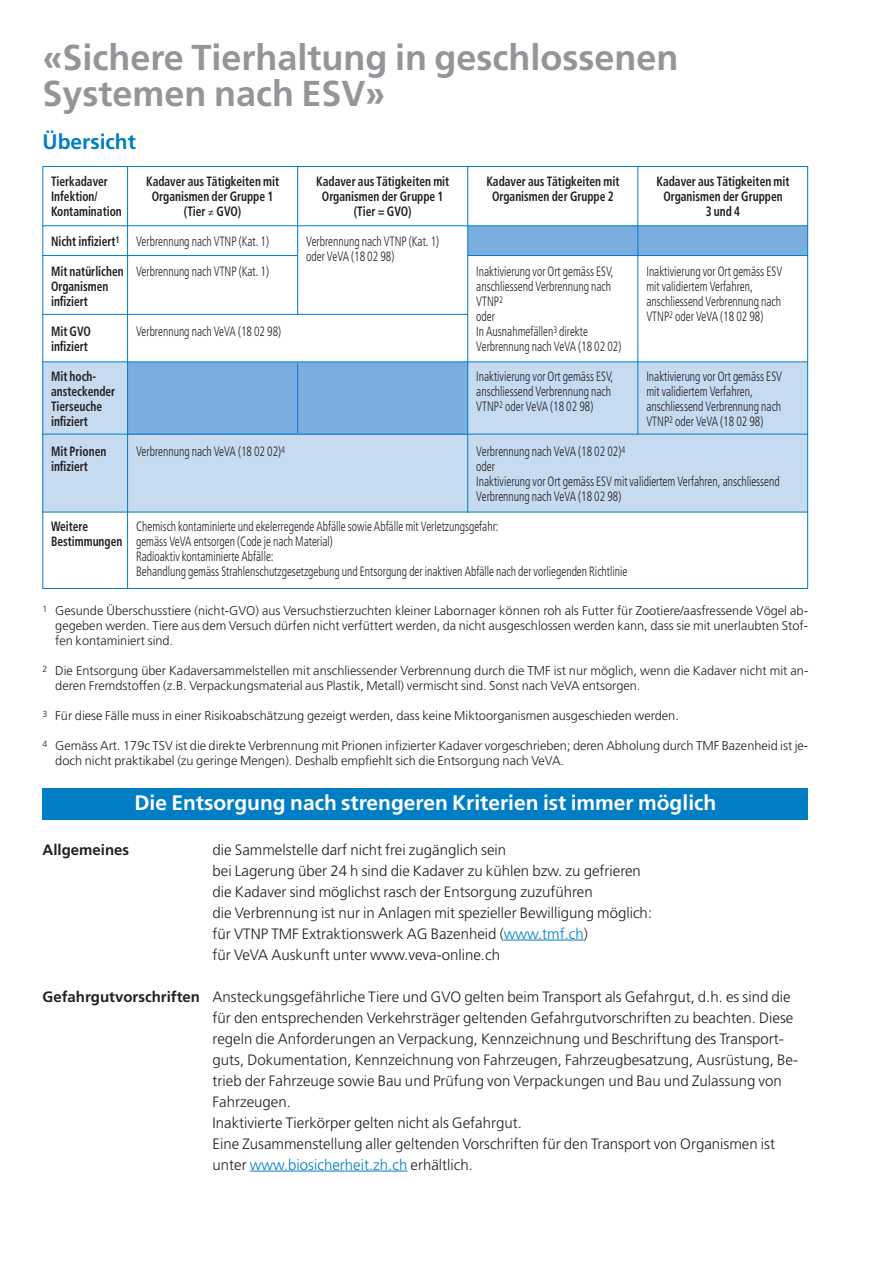
<style>
.page{position:relative;width:893px;height:1263px;background:#fff}
.page>*{position:absolute;margin:0;border:0;box-sizing:border-box;transform-origin:0 0}
.t1{font:700 36px/36px "Frutiger";color:#939598}
.t2{font:700 21px "Frutiger";color:#fff}
.t3{font:700 21px "Frutiger";color:#007ec5}
.t4{font:300 15px/21px "Frutiger";color:#231f20}
.t5{font:700 15px "Frutiger";color:#231f20}
.t6{font:300 condensed 13.5px/15px "Frutiger";color:#231f20;scale:.85 1}
.t7{font:700 condensed 13.5px "Frutiger";color:#231f20;scale:.85 1}
.t8{font:300 12.75px/15px "Frutiger";color:#231f20}
.s1{font-family:"Zapf Chancery";font-weight:500;font-style:italic;font-stretch:normal}
.s2{font-weight:700}
.s3{color:#007ec5}
</style>
<div class="page">
<div style="left:43px;top:363px;width:765px;height:149px;background:#c6daf0"></div>
<div style="left:128px;top:362px;width:340px;height:72px;background:#79aede"></div>
<div style="left:469px;top:226px;width:339px;height:30px;background:#79aede"></div>
<hr style="left:504px;top:940px;width:35px;height:1px;background:#007ec5">
<hr style="left:538px;top:940px;width:46px;height:1px;background:#007ec5">
<hr style="left:250px;top:1171px;width:35px;height:1px;background:#007ec5">
<hr style="left:284px;top:1171px;width:61px;height:1px;background:#007ec5">
<hr style="left:345px;top:1171px;width:62px;height:1px;background:#007ec5">
<div style="left:43px;top:788px;width:765px;height:32px;background:#007ec5"></div>
<hr style="left:43px;top:225px;width:765px;height:1px;background:#007ec5">
<hr style="left:43px;top:512px;width:765px;height:1px;background:#007ec5">
<hr style="left:43px;top:434px;width:765px;height:1px;background:#007ec5">
<hr style="left:43px;top:255px;width:255px;height:1px;background:#007ec5">
<hr style="left:468px;top:255px;width:340px;height:1px;background:#007ec5">
<hr style="left:43px;top:314px;width:425px;height:1px;background:#007ec5">
<hr style="left:43px;top:362px;width:765px;height:1px;background:#007ec5">
<hr style="left:127px;top:167px;width:1px;height:422px;background:#007ec5">
<hr style="left:297px;top:167px;width:1px;height:148px;background:#007ec5">
<hr style="left:297px;top:363px;width:1px;height:70px;background:#007ec5">
<hr style="left:467px;top:167px;width:1px;height:346px;background:#007ec5">
<hr style="left:638px;top:167px;width:1px;height:267px;background:#007ec5">
<h1 class="t1" style="left:43px;top:42px;width:638px">«Sichere Tierhaltung in geschlossenen<br>Systemen nach ESV»</h1>
<h2 class="t3" style="left:43px;top:133px;width:95px">Übersicht</h2>
<p class="t7" style="left:51px;top:176px;width:68px">Tierkadaver</p>
<p class="t7" style="left:146px;top:176px;width:158px">Kadaver aus Tätigkeiten mit</p>
<p class="t7" style="left:316px;top:176px;width:158px">Kadaver aus Tätigkeiten mit</p>
<p class="t7" style="left:486px;top:176px;width:158px">Kadaver aus Tätigkeiten mit</p>
<p class="t7" style="left:656px;top:176px;width:158px">Kadaver aus Tätigkeiten mit</p>
<p class="t7" style="left:51px;top:191px;width:57px">Infektion/</p>
<p class="t7" style="left:152px;top:191px;width:145px">Organismen der Gruppe 1</p>
<p class="t7" style="left:322px;top:191px;width:145px">Organismen der Gruppe 1</p>
<p class="t7" style="left:492px;top:191px;width:145px">Organismen der Gruppe 2</p>
<p class="t7" style="left:663px;top:191px;width:142px">Organismen der Gruppen</p>
<p class="t7" style="left:51px;top:206px;width:85px">Kontamination</p>
<p class="t7" style="left:184px;top:206px;width:69px">(Tier <span class="s1">≠</span> GVO)</p>
<p class="t7" style="left:354px;top:206px;width:69px">(Tier = GVO)</p>
<p class="t7" style="left:706px;top:206px;width:42px">3 und 4</p>
<p class="t6" style="left:51px;top:235px;width:258px"><span class="s2">Nicht infiziert</span><sup>1</sup> Verbrennung nach VTNP (Kat. 1)</p>
<p class="t6" style="left:306px;top:235px;width:158px">Verbrennung nach VTNP (Kat. 1) oder VeVA (18 02 98)</p>
<p class="t6" style="left:51px;top:265px;width:258px"><span class="s2">Mit natürlichen</span> Verbrennung nach VTNP (Kat. 1)</p>
<p class="t6" style="left:476px;top:265px;width:163px">Inaktivierung vor Ort gemäss ESV,</p>
<p class="t6" style="left:646px;top:265px;width:161px">Inaktivierung vor Ort gemäss ESV</p>
<p class="t7" style="left:51px;top:281px;width:69px">Organismen</p>
<p class="t6" style="left:476px;top:280px;width:160px">anschliessend Verbrennung nach</p>
<p class="t6" style="left:646px;top:280px;width:127px">mit validiertem Verfahren,</p>
<p class="t7" style="left:51px;top:296px;width:45px">infiziert</p>
<p class="t6" style="left:476px;top:295px;width:33px">VTNP<sup>2</sup></p>
<p class="t6" style="left:646px;top:295px;width:160px">anschliessend Verbrennung nach</p>
<p class="t6" style="left:476px;top:310px;width:24px">oder</p>
<p class="t6" style="left:646px;top:310px;width:139px">VTNP<sup>2</sup> oder VeVA (18 02 98)</p>
<p class="t7" style="left:51px;top:326px;width:48px">Mit GVO</p>
<p class="t6" style="left:136px;top:325px;width:172px">Verbrennung nach VeVA (18 02 98)</p>
<p class="t6" style="left:476px;top:325px;width:133px">In Ausnahmefällen<sup>3</sup> direkte</p>
<p class="t7" style="left:51px;top:341px;width:45px">infiziert</p>
<p class="t6" style="left:476px;top:340px;width:172px">Verbrennung nach VeVA (18 02 02)</p>
<p class="t7" style="left:51px;top:371px;width:55px">Mit hoch-</p>
<p class="t6" style="left:476px;top:370px;width:163px">Inaktivierung vor Ort gemäss ESV,</p>
<p class="t6" style="left:646px;top:370px;width:161px">Inaktivierung vor Ort gemäss ESV</p>
<p class="t7" style="left:51px;top:386px;width:77px">ansteckender</p>
<p class="t6" style="left:476px;top:385px;width:160px">anschliessend Verbrennung nach</p>
<p class="t6" style="left:646px;top:385px;width:127px">mit validiertem Verfahren,</p>
<p class="t7" style="left:51px;top:401px;width:62px">Tierseuche</p>
<p class="t6" style="left:476px;top:400px;width:139px">VTNP<sup>2</sup> oder VeVA (18 02 98)</p>
<p class="t6" style="left:646px;top:400px;width:160px">anschliessend Verbrennung nach</p>
<p class="t7" style="left:51px;top:416px;width:45px">infiziert</p>
<p class="t6" style="left:646px;top:415px;width:139px">VTNP<sup>2</sup> oder VeVA (18 02 98)</p>
<p class="t7" style="left:51px;top:446px;width:67px">Mit Prionen</p>
<p class="t6" style="left:136px;top:445px;width:177px">Verbrennung nach VeVA (18 02 02)<sup>4</sup></p>
<p class="t6" style="left:476px;top:445px;width:177px">Verbrennung nach VeVA (18 02 02)<sup>4</sup></p>
<p class="t7" style="left:51px;top:461px;width:45px">infiziert</p>
<p class="t6" style="left:476px;top:460px;width:359px">oder<br>Inaktivierung vor Ort gemäss ESV mit validiertem Verfahren, anschliessend<br>Verbrennung nach VeVA (18 02 98)</p>
<p class="t7" style="left:51px;top:521px;width:45px">Weitere</p>
<p class="t6" style="left:136px;top:520px;width:428px">Chemisch kontaminierte und ekelerregende Abfälle sowie Abfälle mit Verletzungsgefahr:</p>
<p class="t6" style="left:51px;top:535px;width:333px"><span class="s2">Bestimmungen</span> gemäss VeVA entsorgen (Code je nach Material)</p>
<p class="t6" style="left:136px;top:550px;width:163px">Radioaktiv kontaminierte Abfälle:</p>
<p class="t6" style="left:136px;top:565px;width:579px">Behandlung gemäss Strahlenschutzgesetzgebung und Entsorgung der inaktiven Abfälle nach der vorliegenden Richtlinie</p>
<p class="t8" style="left:55px;top:604px;width:754px;text-align:justify;text-indent:-13px"><sup>1</sup> Gesunde Überschusstiere (nicht-GVO) aus Versuchstierzuchten kleiner Labornager können roh als Futter für Zootiere/aasfressende Vögel ab&shy;gegeben werden. Tiere aus dem Versuch dürfen nicht verfüttert werden, da nicht ausgeschlossen werden kann, dass sie mit unerlaubten Stof&shy;fen kontaminiert sind.</p>
<p class="t8" style="left:55px;top:664px;width:754px;text-indent:-13px"><sup>2</sup> Die Entsorgung über Kadaversammelstellen mit anschliessender Verbrennung durch die TMF ist nur möglich, wenn die Kadaver nicht mit an&shy;deren Fremdstoffen (z.B. Verpackungsmaterial aus Plastik, Metall) vermischt sind. Sonst nach VeVA entsorgen.</p>
<p class="t8" style="left:43px;top:709px;width:638px"><sup>3</sup> Für diese Fälle muss in einer Risikoabschätzung gezeigt werden, dass keine Miktoorganismen ausgeschieden werden.</p>
<p class="t8" style="left:55px;top:739px;width:754px;text-indent:-13px"><sup>4</sup> Gemäss Art. 179c TSV ist die direkte Verbrennung mit Prionen infizierter Kadaver vorgeschrieben; deren Abholung durch TMF Bazenheid ist je&shy;doch nicht praktikabel (zu geringe Mengen). Deshalb empfiehlt sich die Entsorgung nach VeVA.</p>
<h2 class="t2" style="left:134px;top:794px;width:583px">Die Entsorgung nach strengeren Kriterien ist immer möglich</h2>
<p class="t5" style="left:43px;top:843px;width:88px">Allgemeines</p>
<p class="t4" style="left:213px;top:840px;width:441px">die Sammelstelle darf nicht frei zugänglich sein<br>bei Lagerung über 24 h sind die Kadaver zu kühlen bzw. zu gefrieren die Kadaver sind möglichst rasch der Entsorgung zuzuführen<br>die Verbrennung ist nur in Anlagen mit spezieller Bewilligung möglich: für VTNP TMF Extraktionswerk AG Bazenheid (<span class="s3">www.tmf.ch</span>)<br>für VeVA Auskunft unter www.veva-online.ch</p>
<p class="t4" style="left:213px;top:987px;width:587px;text-indent:-170px"><span class="s2">Gefahrgutvorschriften</span> Ansteckungsgefährliche Tiere und GVO gelten beim Transport als Gefahrgut, d.h. es sind die für den entsprechenden Verkehrsträger geltenden Gefahrgutvorschriften zu beachten. Diese regeln die Anforderungen an Verpackung, Kennzeichnung und Beschriftung des Transport&shy;guts, Dokumentation, Kennzeichnung von Fahrzeugen, Fahrzeugbesatzung, Ausrüstung, Be&shy;trieb der Fahrzeuge sowie Bau und Prüfung von Verpackungen und Bau und Zulassung von Fahrzeugen.<br>Inaktivierte Tierkörper gelten nicht als Gefahrgut.<br>Eine Zusammenstellung aller geltenden Vorschriften für den Transport von Organismen ist unter <span class="s3">www.biosicherheit.zh.ch</span> erhältlich.</p>
</div>
